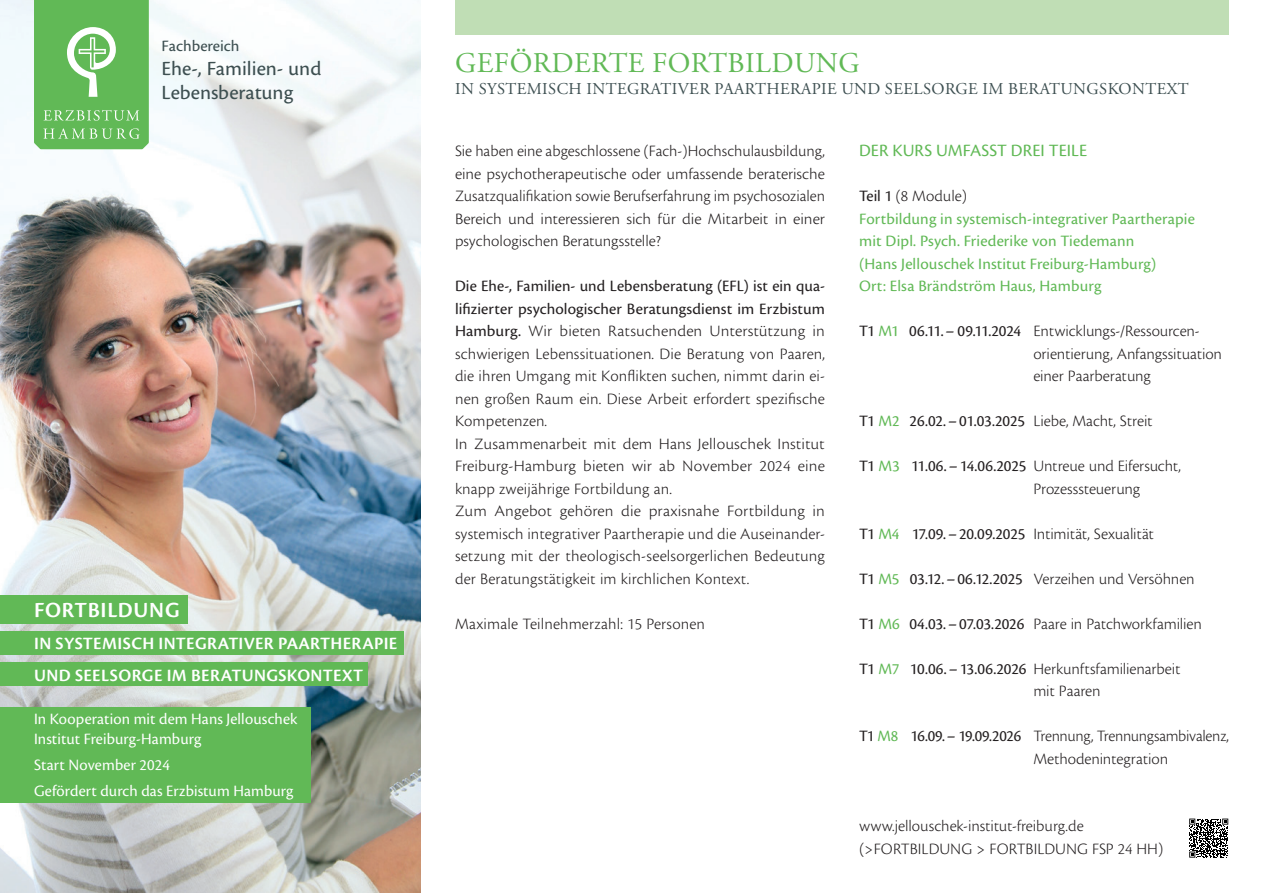
<style>
.page{position:relative;width:1263px;height:893px;background:#fff}
.page>*{position:absolute;margin:0;border:0;box-sizing:border-box;transform-origin:0 0}
.Headline{font:28.5px "Adobe Garamond Pro";letter-spacing:.015em;color:#61b956}
.Copy_Cronos{font:600 22.5px "Cronos Pro";letter-spacing:.03em;color:#fff}
.t1{font:21px/24px "Cronos Pro Capt";color:#3d4f51}
.Copy_Cronos-2{font:600 18px "Cronos Pro";letter-spacing:.02em;color:#fff}
.Copy_Cronos-3{font:18px "Cronos Pro";letter-spacing:.005em;color:#61b956}
.Copy_Cronos-4{font:16.5px/22.5px "Cronos Pro Lt Capt";letter-spacing:.005em;color:#231f20;text-align:justify}
.Module{font:16.5px/22.5px "Cronos Pro Lt Capt";letter-spacing:-.01em;color:#231f20}
.Copy_Cronos-5{font:16.5px "Cronos Pro";letter-spacing:.01em;color:#61b956}
.Copy_Cronos-6{font:16.5px/19.8px "Cronos Pro Subh";letter-spacing:.01em;color:#fff}
.Headline-2{font:16.5px "Adobe Garamond Pro";letter-spacing:.025em;color:#3d4f51}
.Module-2{font:16.5px "Cronos Pro";letter-spacing:-.01em;color:#231f20}
.t2{font:16.5px "Cronos Pro Capt";letter-spacing:-.005em;color:#3d4f51}
.s1{font-family:"Cronos Pro"}
.s2{font-family:"Cronos Pro";color:#61b956}
.s3{color:#61b956}
.s4{font-family:"Cronos Pro Lt Capt"}
</style>
<div class="page">
<img style="left:0;top:0;width:421px;height:893px">
<svg style="left:34px;top:0;width:115px;height:149px;background:#70bf66"></svg>
<div style="left:455px;top:0;width:774px;height:34px;background:#c0deb5"></div>
<div style="left:0;top:631px;width:404px;height:24px;background:#61b956"></div>
<div style="left:0;top:595px;width:187px;height:28px;background:#61b956"></div>
<div style="left:0;top:663px;width:368px;height:23px;background:#61b956"></div>
<div style="left:0;top:707px;width:310px;height:95px;background:#61b956"></div>
<svg style="left:1189px;top:818px;width:40px;height:7px"></svg>
<svg style="left:1189px;top:819px;width:39px;height:39px"></svg>
<p class="t2" style="left:162px;top:36px;width:80px">Fachbereich</p>
<p class="t1" style="left:162px;top:57px;width:161px">Ehe-, Familien- und<br>Lebensberatung</p>
<p class="Copy_Cronos" style="left:34px;top:597px;width:147px">FORTBILDUNG</p>
<p class="Copy_Cronos-2" style="left:34px;top:633px;width:365px">IN SYSTEMISCH INTEGRATIVER PAARTHERAPIE</p>
<p class="Copy_Cronos-2" style="left:34px;top:665px;width:330px">UND SEELSORGE IM BERATUNGSKONTEXT</p>
<p class="Copy_Cronos-6" style="left:34px;top:709px;width:265px">In Kooperation mit dem Hans Jellouschek<br>Institut Freiburg-Hamburg</p>
<p class="Copy_Cronos-6" style="left:34px;top:755px;width:138px">Start November 2024</p>
<p class="Copy_Cronos-6" style="left:34px;top:781px;width:261px">Gefördert durch das Erzbistum Hamburg</p>
<p class="Headline" style="left:455px;top:46px;width:406px">GEFÖRDERTE FORTBILDUNG</p>
<p class="Headline-2" style="left:455px;top:79px;width:735px">IN SYSTEMISCH INTEGRATIVER PAARTHERAPIE UND SEELSORGE IM BERATUNGSKONTEXT</p>
<p class="Copy_Cronos-4" style="left:455px;top:140px;width:371px">Sie haben eine abgeschlossene (Fach-)Hochschulausbildung, eine psychotherapeutische oder umfassende beraterische Zusatzqualifikation sowie Berufserfahrung im psychosozialen Bereich und interessieren sich für die Mitarbeit in einer psychologischen Beratungsstelle?</p>
<p class="Copy_Cronos-4" style="left:455px;top:275px;width:371px"><span class="s1">Die Ehe-, Familien- und Lebensberatung (EFL) ist ein qua&shy;lifizierter psychologischer Beratungsdienst im Erzbistum Hamburg.</span> Wir bieten Ratsuchenden Unterstützung in schwierigen Lebenssituationen. Die Beratung von Paaren, die ihren Umgang mit Konflikten suchen, nimmt darin ei&shy;nen großen Raum ein. Diese Arbeit erfordert spezifische Kompetenzen.</p>
<p class="Copy_Cronos-4" style="left:455px;top:432px;width:371px">In Zusammenarbeit mit dem Hans Jellouschek Institut Freiburg-Hamburg bieten wir ab November 2024 eine knapp zweijährige Fortbildung an.</p>
<p class="Copy_Cronos-4" style="left:455px;top:500px;width:371px">Zum Angebot gehören die praxisnahe Fortbildung in systemisch integrativer Paartherapie und die Auseinander&shy;setzung mit der theologisch-seelsorgerlichen Bedeutung der Beratungstätigkeit im kirchlichen Kontext.</p>
<p class="Copy_Cronos-4" style="left:455px;top:612px;width:251px">Maximale Teilnehmerzahl: 15 Personen</p>
<p class="Copy_Cronos-3" style="left:859px;top:140px;width:229px">DER KURS UMFASST DREI TEILE</p>
<p class="Copy_Cronos-4" style="left:859px;top:185px;width:110px"><span class="s1">Teil 1</span> (8 Module)</p>
<p class="Copy_Cronos-5" style="left:859px;top:209px;width:337px">Fortbildung in systemisch-integrativer Paartherapie</p>
<p class="Copy_Cronos-5" style="left:859px;top:231px;width:277px">mit Dipl. Psych. Friederike von Tiedemann</p>
<p class="Copy_Cronos-5" style="left:859px;top:254px;width:299px">(Hans Jellouschek Institut Freiburg-Hamburg)</p>
<p class="Copy_Cronos-5" style="left:859px;top:276px;width:244px">Ort: Elsa Brändström Haus, Hamburg</p>
<p class="Module" style="left:1033px;top:320px;width:190px;text-indent:-174px"><span class="s1">T1</span> <span class="s2">M1</span> <span class="s1">06.11.– 09.11.2024</span> Entwicklungs-/Ressourcen&shy;orientierung, Anfangssituation einer Paarberatung</p>
<p class="Module-2" style="left:859px;top:411px;width:295px">T1 <span class="s3">M2</span> 26.02.–01.03.2025 <span class="s4">Liebe, Macht, Streit</span></p>
<p class="Module" style="left:1033px;top:455px;width:149px;text-indent:-174px"><span class="s1">T1</span> <span class="s2">M3</span> <span class="s1">11.06.–14.06.2025</span> Untreue und Eifersucht,<br>Prozesssteuerung</p>
<p class="Module" style="left:859px;top:522px;width:297px"><span class="s1">T1</span> <span class="s2">M4</span> <span class="s1">17.09.–20.09.2025</span> Intimität, Sexualität</p>
<p class="Module" style="left:859px;top:567px;width:337px"><span class="s1">T1</span> <span class="s2">M5</span> <span class="s1">03.12.–06.12.2025</span> Verzeihen und Versöhnen</p>
<p class="Module" style="left:859px;top:612px;width:344px"><span class="s1">T1</span> <span class="s2">M6</span> <span class="s1">04.03.–07.03.2026</span> Paare in Patchworkfamilien</p>
<p class="Module" style="left:1033px;top:657px;width:149px;text-indent:-174px"><span class="s1">T1</span> <span class="s2">M7</span> <span class="s1">10.06.–13.06.2026</span> Herkunftsfamilienarbeit mit Paaren</p>
<p class="Module" style="left:1033px;top:725px;width:197px;text-indent:-174px"><span class="s1">T1</span> <span class="s2">M8</span> <span class="s1">16.09.– 19.09.2026</span> Trennung, Trennungsambivalenz,<br>Methodenintegration</p>
<p class="Copy_Cronos-4" style="left:859px;top:815px;width:226px">www.jellouschek-institut-freiburg.de</p>
<p class="Copy_Cronos-4" style="left:859px;top:837px;width:306px">(&gt;FORTBILDUNG &gt; FORTBILDUNG FSP 24 HH)</p>
</div>
